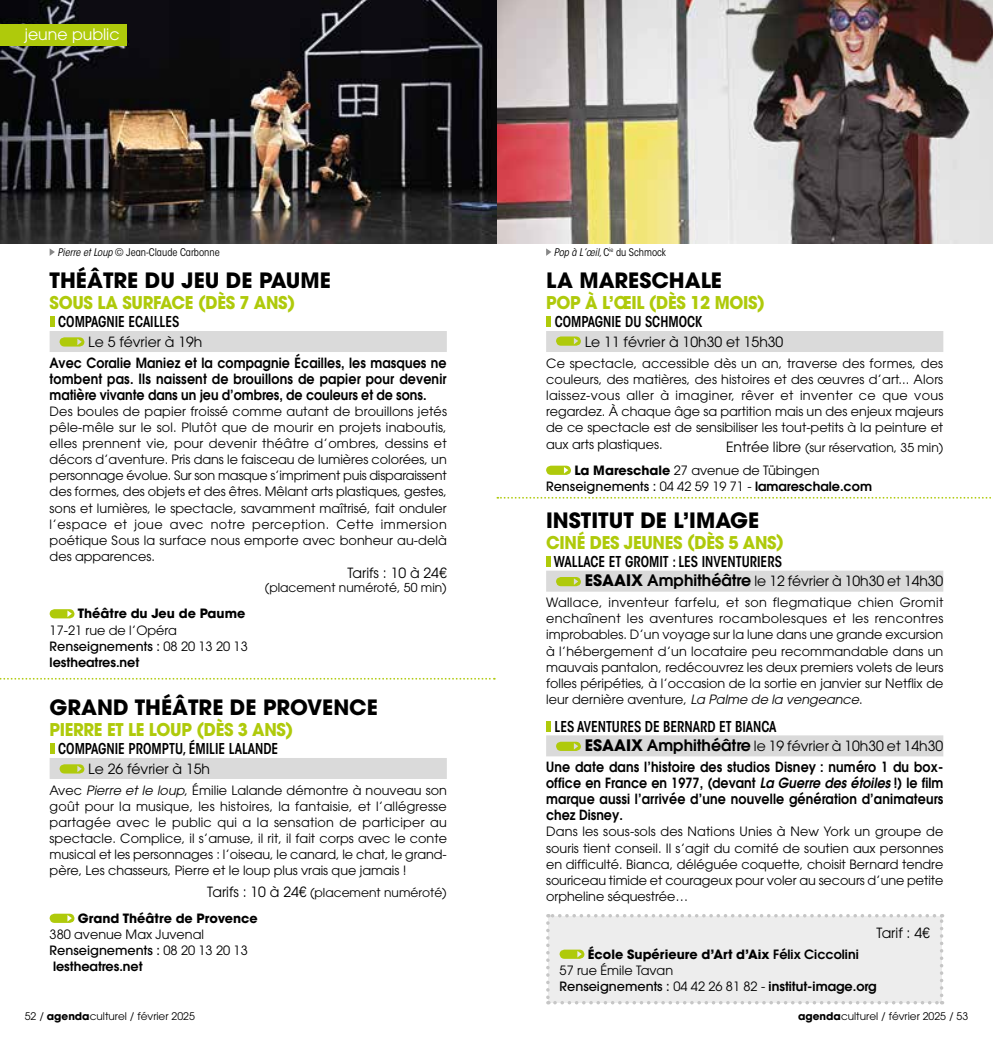
<style>
.page{position:relative;width:993px;height:1042px;background:#fff}
.page>*{position:absolute;margin:0;border:0;box-sizing:border-box;transform-origin:0 0}
.t1{font:700 21px "ITC Avant Garde Pro";color:#000}
.t2{font:700 17.5px "ITC Avant Garde Pro";letter-spacing:-.02em;color:#afca0b;scale:.94 1}
.t3{font:15.75px "ITC Avant Garde Pro";color:#fff}
.t4{font:600 condensed 14.88px "ITC Avant Garde Std";color:#000;scale:.92 1}
.t5{font:600 14px/16.1px "ITC Avant Garde Pro";letter-spacing:.015em;color:#000;text-align:justify;scale:.9 1}
.t6{font:14px "ITC Avant Garde Pro";color:#000}
.t7{font:12.78px/16.1px "ITC Avant Garde Pro";color:#000;text-align:justify}
.t8{font:600 12.78px/16.1px "ITC Avant Garde Pro";color:#000}
.t9{font:700 12.78px "ITC Avant Garde Pro";color:#000}
.t10{font:12.25px "ITC Avant Garde Pro";color:#000}
.t11{font:10.5px "ITC Avant Garde Pro";color:#000}
.t12{font:condensed 10.5px "ITC Avant Garde Std";color:#000}
.t13{font:italic condensed 10.5px "ITC Avant Garde Std";color:#000}
.s1{font-style:italic}
.s2{font-weight:500}
.s3{font-weight:600}
.s4{font-size:14px}
.s5{font-style:normal}
.s6{font-weight:700}
.s7{font-weight:700;font-size:15.75px}
.s8{font-weight:600;font-size:15.75px}
.s9{font-size:15.75px}
.s10{font-weight:400}
</style>
<div class="page">
<svg style="left:546px;top:248px;width:5px;height:8px"></svg>
<img style="left:0;top:0;width:992px;height:243px">
<div style="left:0;top:25px;width:126px;height:21px;background:#afca0b"></div>
<svg style="left:50px;top:248px;width:5px;height:8px"></svg>
<div style="left:50px;top:758px;width:396px;height:21px;background:#dadada"></div>
<div style="left:50px;top:743px;width:5px;height:11px;background:#afca0b"></div>
<svg style="left:60px;top:764px;width:24px;height:9px"></svg>
<svg style="left:50px;top:913px;width:24px;height:10px"></svg>
<div style="left:50px;top:331px;width:396px;height:21px;background:#dadada"></div>
<div style="left:50px;top:316px;width:5px;height:11px;background:#afca0b"></div>
<svg style="left:60px;top:337px;width:24px;height:9px"></svg>
<svg style="left:50px;top:609px;width:24px;height:9px"></svg>
<svg style="left:497px;top:497px;width:494px;height:2px"></svg>
<div style="left:546px;top:331px;width:397px;height:21px;background:#dadada"></div>
<div style="left:546px;top:316px;width:5px;height:11px;background:#afca0b"></div>
<svg style="left:556px;top:336px;width:24px;height:10px"></svg>
<svg style="left:546px;top:466px;width:24px;height:9px"></svg>
<div style="left:546px;top:571px;width:397px;height:21px;background:#dadada"></div>
<div style="left:546px;top:735px;width:397px;height:21px;background:#dadada"></div>
<div style="left:546px;top:556px;width:5px;height:11px;background:#afca0b"></div>
<svg style="left:556px;top:577px;width:24px;height:9px"></svg>
<div style="left:546px;top:721px;width:5px;height:11px;background:#afca0b"></div>
<svg style="left:556px;top:742px;width:24px;height:9px"></svg>
<div style="left:546px;top:914px;width:397px;height:90px;background:#ededed"></div>
<svg style="left:0;top:678px;width:494px;height:1px"></svg>
<p class="t3" style="left:25px;top:25px;width:96px">jeune public</p>
<p class="t12" style="left:57px;top:246px;width:164px"><span class="s1">Pierre et Loup</span> © Jean-Claude Carbonne</p>
<h1 class="t1" style="left:50px;top:267px;width:282px">THÉÂTRE DU JEU DE PAUME</h1>
<h2 class="t2" style="left:50px;top:291px;width:262px">SOUS LA SURFACE (DÈS 7 ANS)</h2>
<p class="t4" style="left:58px;top:313px;width:133px">COMPAGNIE ECAILLES</p>
<p class="t6" style="left:88px;top:333px;width:116px">Le 5 février à 19h</p>
<p class="t5" style="left:50px;top:354px;width:442px">Avec Coralie Maniez et la compagnie Écailles, les masques ne tombent pas. Ils naissent de brouillons de papier pour devenir matière vivante dans un jeu d’ombres, de couleurs et de sons.</p>
<p class="t7" style="left:50px;top:403px;width:399px">Des boules de papier froissé comme autant de brouillons jetés pêle-mêle sur le sol. Plutôt que de mourir en projets inaboutis, elles prennent vie, pour devenir théâtre d’ombres, dessins et décors d’aventure. Pris dans le faisceau de lumières colorées, un personnage évolue. Sur son masque s’impriment puis disparaissent des formes, des objets et des êtres. Mêlant arts plastiques, gestes, sons et lumières, le spectacle, savamment maîtrisé, fait onduler l’espace et joue avec notre perception. Cette immersion poétique Sous la surface nous emporte avec bonheur au-delà des apparences.</p>
<p class="t6" style="left:347px;top:564px;width:101px">Tarifs : 10 à 24€</p>
<p class="t10" style="left:265px;top:580px;width:183px">(placement numéroté, 50 min)</p>
<p class="t9" style="left:78px;top:605px;width:169px">Théâtre du Jeu de Paume</p>
<p class="t7" style="left:50px;top:621px;width:199px;text-align:left">17-21 rue de l’Opéra<br><span class="s2">Renseignements :</span> 08 20 13 20 13 <span class="s3">lestheatres.net</span></p>
<h1 class="t1" style="left:50px;top:693px;width:329px">GRAND THÉÂTRE DE PROVENCE</h1>
<h2 class="t2" style="left:50px;top:718px;width:261px">PIERRE ET LE LOUP (DÈS 3 ANS)</h2>
<p class="t4" style="left:58px;top:739px;width:241px">COMPAGNIE PROMPTU, ÉMILIE LALANDE</p>
<p class="t6" style="left:88px;top:760px;width:123px">Le 26 février à 15h</p>
<p class="t7" style="left:50px;top:782px;width:399px">Avec <span class="s1">Pierre et le loup</span>, Émilie Lalande démontre à nouveau son goût pour la musique, les histoires, la fantaisie, et l’allégresse partagée avec le public qui a la sensation de participer au spectacle. Complice, il s’amuse, il rit, il fait corps avec le conte musical et les personnages : l’oiseau, le canard, le chat, le grand&shy;père, Les chasseurs, Pierre et le loup plus vrais que jamais !</p>
<p class="t10" style="left:207px;top:885px;width:241px"><span class="s4">Tarifs : 10 à 24€</span> (placement numéroté)</p>
<p class="t9" style="left:78px;top:909px;width:181px">Grand Théâtre de Provence</p>
<p class="t7" style="left:50px;top:926px;width:199px;text-align:left">380 avenue Max Juvenal<br><span class="s2">Renseignements :</span> 08 20 13 20 13 <span class="s3">lestheatres.net</span></p>
<p class="t13" style="left:553px;top:246px;width:113px">Pop à L’œil, <span class="s5">C</span><sup>ie</sup> <span class="s5">du Schmock</span></p>
<h1 class="t1" style="left:546px;top:267px;width:177px">LA MARESCHALE</h1>
<h2 class="t2" style="left:546px;top:291px;width:234px">POP À L’ŒIL (DÈS 12 MOIS)</h2>
<p class="t4" style="left:554px;top:313px;width:162px">COMPAGNIE DU SCHMOCK</p>
<p class="t6" style="left:584px;top:333px;width:200px">Le 11 février à 10h30 et 15h30</p>
<p class="t7" style="left:546px;top:355px;width:399px">Ce spectacle, accessible dès un an, traverse des formes, des couleurs, des matières, des histoires et des œuvres d’art... Alors laissez-vous aller à imaginer, rêver et inventer ce que vous regardez. À chaque âge sa partition mais un des enjeux majeurs de ce spectacle est de sensibiliser les tout-petits à la peinture et aux arts plastiques.</p>
<p class="t10" style="left:725px;top:440px;width:219px"><span class="s4">Entrée libre</span> (sur réservation, 35 min)</p>
<p class="t7" style="left:546px;top:462px;width:327px;text-indent:28px"><span class="s6">La Mareschale</span> 27 avenue de Tübingen<br><span class="s2">Renseignements :</span> 04 42 59 19 71 - <span class="s3">lamareschale.com</span></p>
<h1 class="t1" style="left:546px;top:506px;width:214px">INSTITUT DE L’IMAGE</h1>
<h2 class="t2" style="left:546px;top:531px;width:254px">CINÉ DES JEUNES (DÈS 5 ANS)</h2>
<p class="t4" style="left:553px;top:552px;width:249px">WALLACE ET GROMIT : LES INVENTURIERS</p>
<p class="t6" style="left:584px;top:572px;width:360px"><span class="s7">ESAAIX</span> <span class="s8">Amphithéâtre</span> le 12 février à 10h30 et 14h30</p>
<p class="t7" style="left:546px;top:594px;width:398px">Wallace, inventeur farfelu, et son flegmatique chien Gromit enchaînent les aventures rocambolesques et les rencontres improbables. D’un voyage sur la lune dans une grande excursion à l’hébergement d’un locataire peu recommandable dans un mauvais pantalon, redécouvrez les deux premiers volets de leurs folles péripéties, à l’occasion de la sortie en janvier sur Netflix de leur dernière aventure, <span class="s1">La Palme de la vengeance</span>.</p>
<p class="t4" style="left:554px;top:717px;width:243px">LES AVENTURES DE BERNARD ET BIANCA</p>
<p class="t5" style="left:546px;top:735px;width:442px;line-height:21px;text-align:right"><span class="s7">ESAAIX</span> <span class="s9">Amphithéâtre</span> <span class="s10">le 19 février à 10h30 et 14h30<br></span>Une date dans l’histoire des studios Disney : numéro 1 du box-</p>
<p class="t5" style="left:546px;top:775px;width:443px">office en France en 1977, (devant <span class="s1">La Guerre des étoiles</span> !) le film marque aussi l’arrivée d’une nouvelle génération d’animateurs chez Disney.</p>
<p class="t7" style="left:546px;top:823px;width:399px">Dans les sous-sols des Nations Unies à New York un groupe de souris tient conseil. Il s’agit du comité de soutien aux personnes en difficulté. Bianca, déléguée coquette, choisit Bernard tendre souriceau timide et courageux pour voler au secours d’une petite orpheline séquestrée…</p>
<p class="t6" style="left:876px;top:924px;width:55px">Tarif : 4€</p>
<p class="t8" style="left:559px;top:946px;width:318px;text-indent:28px"><span class="s6">École Supérieure d’Art d’Aix</span> Félix Ciccolini<br><span class="s10">57 rue Émile Tavan<br></span><span class="s2">Renseignements :</span> <span class="s10">04 42 26 81 82 -</span> institut-image.org</p>
<p class="t11" style="left:25px;top:1009px;width:171px">52 / <span class="s6">agenda</span>culturel / février 2025</p>
<p class="t11" style="left:797px;top:1009px;width:171px"><span class="s6">agenda</span>culturel / février 2025 / 53</p>
</div>
